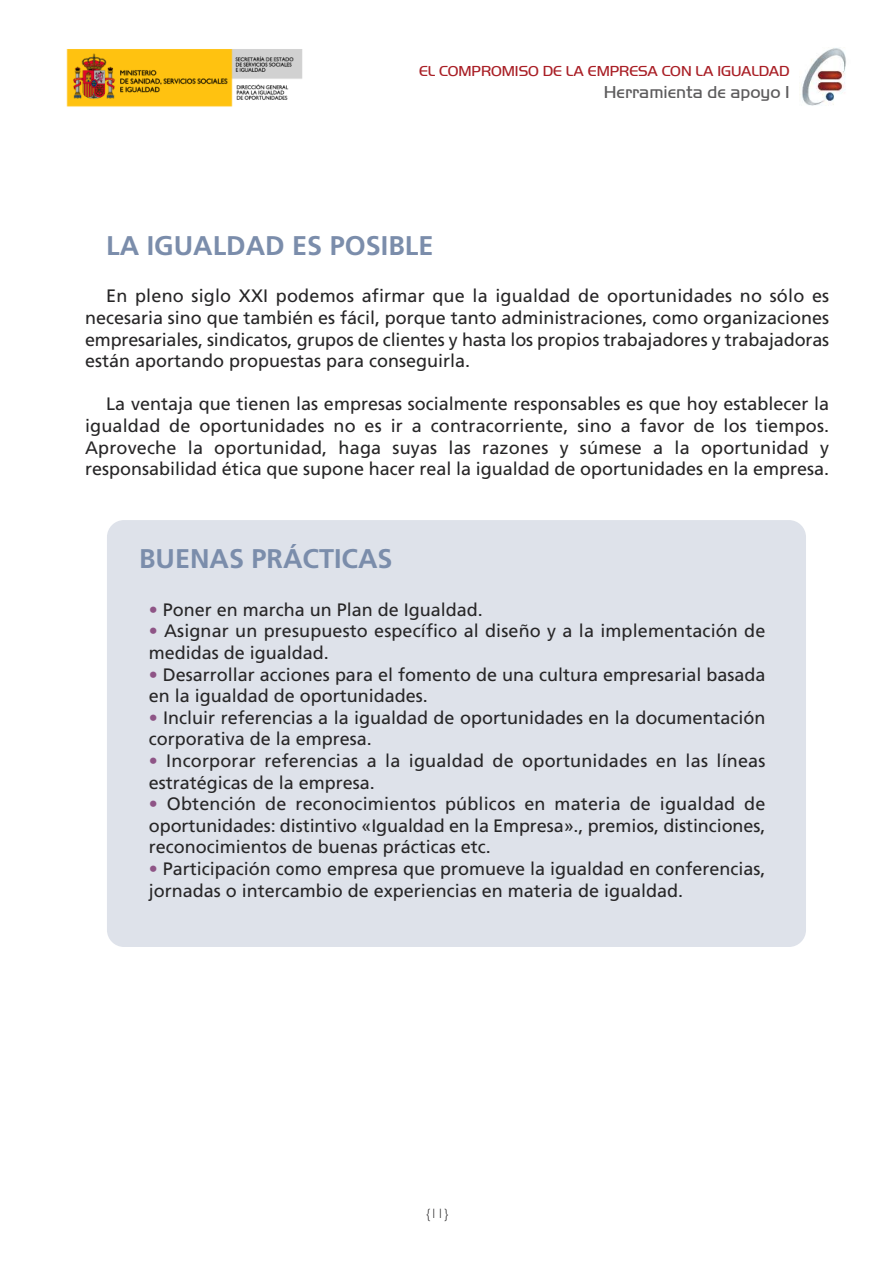
<style>
.page{position:relative;width:893px;height:1263px;background:#fff}
.page>*{position:absolute;margin:0;border:0;box-sizing:border-box;transform-origin:0 0}
.t1{font:700 27px "Frutiger";color:#7b8dab}
.t2{font:18px/21.6px "Frutiger";color:#272627}
.t3{font:18px "Handel Got D Ligh";color:#5d5c5d}
.t4{font:15px "Handel Got D Ligh";color:#a91f26}
.t5{font:300 13.5px "Gill Sans";color:#272627}
.s1{color:#8e5486}
</style>
<div class="page">
<img style="left:799px;top:48px;width:47px;height:58px">
<img style="left:66px;top:49px;width:237px;height:58px">
<div style="left:107px;top:520px;width:699px;height:427px;background:#dee2ea;border-radius:17px"></div>
<p class="t4" style="left:419px;top:66px;width:372px">EL COMPROMISO DE LA EMPRESA CON LA IGUALDAD</p>
<p class="t3" style="left:604px;top:86px;width:187px">Herramienta de apoyo I</p>
<h1 class="t1" style="left:106px;top:235px;width:329px">LA IGUALDAD ES POSIBLE</h1>
<p class="t2" style="left:85px;top:287px;width:746px;text-align:justify;text-indent:21px">En pleno siglo XXI podemos afirmar que la igualdad de oportunidades no sólo es necesaria sino que también es fácil, porque tanto administraciones, como organizaciones empresariales, sindicatos, grupos de clientes y hasta los propios trabajadores y trabajadoras están aportando propuestas para conseguirla.</p>
<p class="t2" style="left:85px;top:395px;width:746px;text-align:justify;text-indent:21px">La ventaja que tienen las empresas socialmente responsables es que hoy establecer la igualdad de oportunidades no es ir a contracorriente, sino a favor de los tiempos.<br>Aproveche la oportunidad, haga suyas las razones y súmese a la oportunidad y responsabilidad ética que supone hacer real la igualdad de oportunidades en la empresa.</p>
<h1 class="t1" style="left:139px;top:548px;width:255px">BUENAS PRÁCTICAS</h1>
<p class="t2" style="left:149px;top:600px;width:336px"><span class="s1">•</span> Poner en marcha un Plan de Igualdad.</p>
<p class="t2" style="left:149px;top:622px;width:618px"><span class="s1">•</span> Asignar un presupuesto específico al diseño y a la implementación de medidas de igualdad.</p>
<p class="t2" style="left:149px;top:665px;width:618px"><span class="s1">•</span> Desarrollar acciones para el fomento de una cultura empresarial basada en la igualdad de oportunidades.</p>
<p class="t2" style="left:149px;top:708px;width:618px"><span class="s1">•</span> Incluir referencias a la igualdad de oportunidades en la documentación corporativa de la empresa.</p>
<p class="t2" style="left:149px;top:751px;width:618px"><span class="s1">•</span> Incorporar referencias a la igualdad de oportunidades en las líneas estratégicas de la empresa.</p>
<p class="t2" style="left:149px;top:794px;width:618px;text-align:justify"><span class="s1">•</span> Obtención de reconocimientos públicos en materia de igualdad de oportunidades: distintivo «Igualdad en la Empresa»., premios, distinciones, reconocimientos de buenas prácticas etc.</p>
<p class="t2" style="left:149px;top:859px;width:618px"><span class="s1">•</span> Participación como empresa que promueve la igualdad en conferencias, jornadas o intercambio de experiencias en materia de igualdad.</p>
<p class="t5" style="left:426px;top:1205px;width:24px">{11}</p>
</div>
